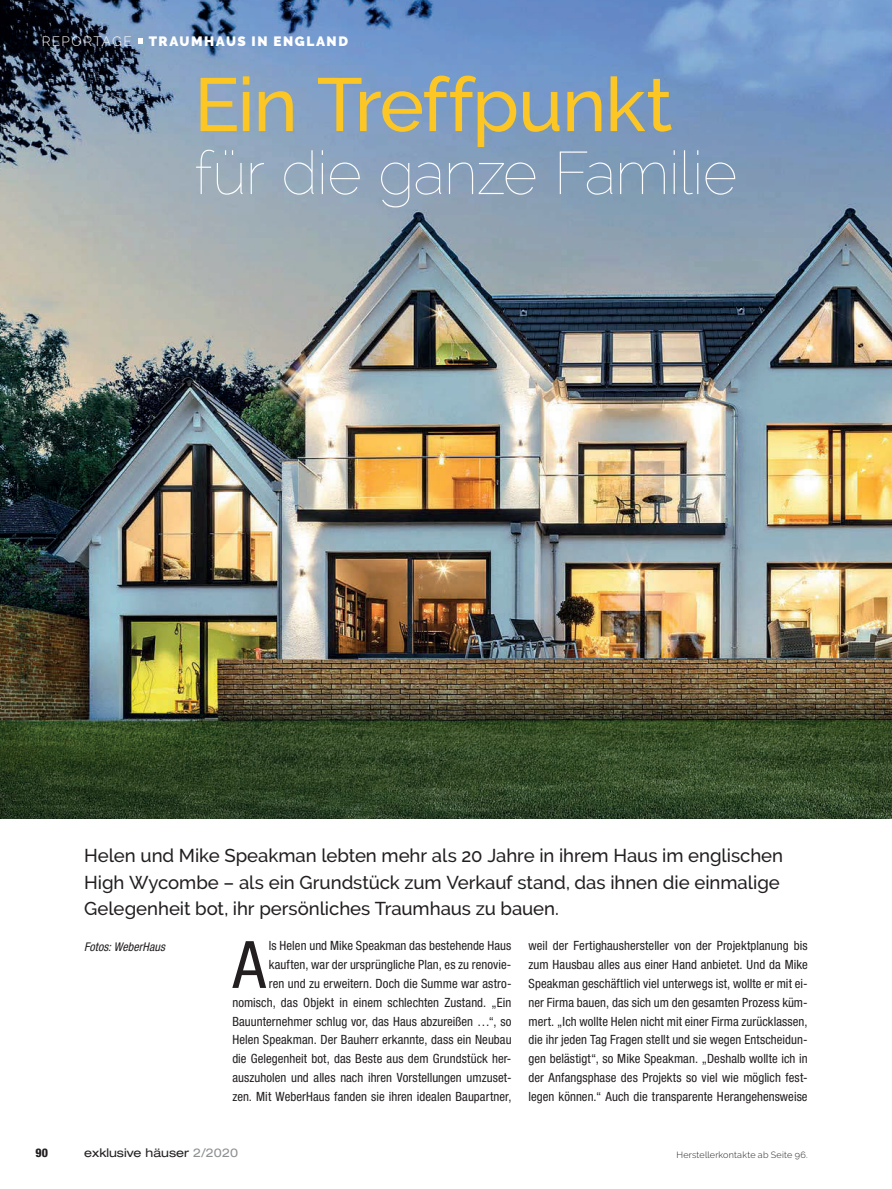
<style>
.page{position:relative;width:892px;height:1189px;background:#fff}
.page>*{position:absolute;margin:0;border:0;box-sizing:border-box;transform-origin:0 0}
.t1{font:500 75px "Raleway";letter-spacing:-.02em;color:#fcc725}
.t2{font:condensed 65.55px "Helvetica Neue LT Std";color:#231f20}
.t3{font:100 60px "Raleway";letter-spacing:-.015em;color:#fff}
.t4{font:500 18.6px/26.2px "Raleway";color:#231f20}
.t5{font:900 13.5px "Raleway";letter-spacing:.115em;color:#fff}
.t6{font:condensed 12.75px/18.8px "Helvetica Neue LT Std";letter-spacing:.005em;color:#231f20;text-align:right}
.t7{font:expanded 12px "Helvetica Neue LT Std";color:#231f20}
.t8{font:italic condensed 12px "Helvetica Neue LT Std";color:#231f20}
.t9{font:800 condensed 12px "Helvetica Neue LT Std";color:#231f20}
.t10{font:300 9px "Raleway";letter-spacing:.02em;color:#231f20}
.s1{font-weight:300}
.s2{color:#8d9092}
</style>
<div class="page">
<img style="left:0;top:0;width:891px;height:818px">
<svg style="left:884px;top:746px;width:7px;height:73px"></svg>
<svg style="left:138px;top:39px;width:5px;height:5px"></svg>
<p class="t5" style="left:42px;top:36px;width:308px"><span class="s1">REPORTAGE</span> TRAUMHAUS IN ENGLAND</p>
<h1 class="t1" style="left:194px;top:76px;width:479px">Ein Treffpunkt</h1>
<h3 class="t3" style="left:194px;top:150px;width:544px">für die ganze Familie</h3>
<h3 class="t4" style="left:84px;top:844px;width:700px">Helen und Mike Speakman lebten mehr als 20 Jahre in ihrem Haus im englischen<br>High Wycombe – als ein Grundstück zum Verkauf stand, das ihnen die einmalige<br>Gelegenheit bot, ihr persönliches Traumhaus zu bauen.</h3>
<p class="t8" style="left:84px;top:942px;width:82px">Fotos: WeberHaus</p>
<h2 class="t2" style="left:233px;top:941px;width:34px">A</h2>
<p class="t6" style="left:232px;top:937px;width:280px">ls Helen und Mike Speakman das bestehende Haus kauften, war der ursprüngliche Plan, es zu renovie-<br>ren und zu erweitern. Doch die Summe war astro&shy;nomisch, das Objekt in einem schlechten Zustand. „Ein Bauunternehmer schlug vor, das Haus abzureißen …“, so Helen Speakman. Der Bauherr erkannte, dass ein Neubau die Gelegenheit bot, das Beste aus dem Grundstück her&shy;auszuholen und alles nach ihren Vorstellungen umzuset&shy;zen. Mit WeberHaus fanden sie ihren idealen Baupartner,</p>
<p class="t6" style="left:528px;top:937px;width:280px;text-align:justify">weil der Fertighaushersteller von der Projektplanung bis zum Hausbau alles aus einer Hand anbietet. Und da Mike Speakman geschäftlich viel unterwegs ist, wollte er mit ei&shy;ner Firma bauen, das sich um den gesamten Prozess küm&shy;mert. „Ich wollte Helen nicht mit einer Firma zurücklassen, die ihr jeden Tag Fragen stellt und sie wegen Entscheidun&shy;gen belästigt“, so Mike Speakman. „Deshalb wollte ich in der Anfangsphase des Projekts so viel wie möglich fest&shy;legen können.“ Auch die transparente Herangehensweise</p>
<p class="t9" style="left:35px;top:1148px;width:14px">90</p>
<p class="t7" style="left:84px;top:1146px;width:155px">exklusive häuser <span class="s2">2/2020</span></p>
<p class="t10" style="left:676px;top:1151px;width:133px">Herstellerkontakte ab Seite 96.</p>
</div>
